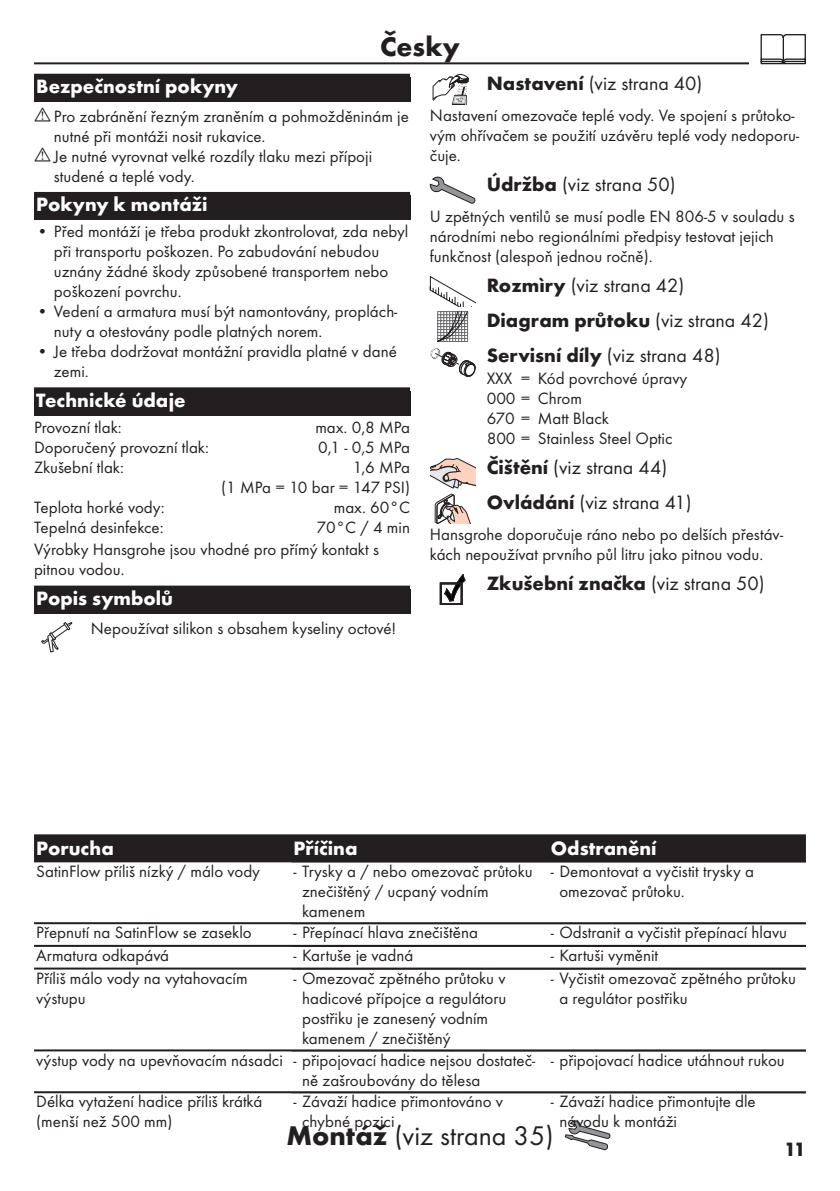
<style>
.page{position:relative;width:840px;height:1191px;background:#fff}
.page>*{position:absolute;margin:0;border:0;box-sizing:border-box;transform-origin:0 0}
.Montage_mit_Symbol_CS{font:28px "Futura TOT Boo";color:#231f20}
.Sprache_Rahmenwechsel_CS{font:700 28px "Futura TOT";color:#231f20}
.Ueberschrift_Grafik__folgeText_CS{font:20px "Futura TOT Boo";color:#231f20}
.Ueberschrift_Grafik_CS{font:700 20px "Futura TOT";color:#231f20}
.Ueberschrift_CS{font:700 20px "Futura TOT";color:#fff}
.Ueberschrift_Grafik_CS-2{font:20px "Futura TOT Boo";color:#231f20}
.Ueberschrift_o_Absatz_Grafik_CS{font:20px "Futura TOT Boo";color:#231f20}
.Tabelle_Kopf_CS{font:700 20px "Futura TOT";color:#fff}
.Ueberschrift___CS{font:700 20px "Futura TOT";color:#fff}
.Normaltext_nach_Grafik_CS{font:17px/20px "Futura TOT Boo";color:#231f20}
.Tabelle_Spalte_CS{font:17px/20px "Futura TOT Boo";color:#231f20}
.Techn__Daten_CS{font:17px/20px "Futura TOT Boo";color:#231f20;text-align:right}
.Farbe_CS{font:17px/20px "Futura TOT Boo";color:#231f20}
.Normaltext_CS{font:17px/20px "Futura TOT Boo";color:#231f20}
.Normaltext_Grafik_CS{font:17px "Futura TOT Boo";color:#231f20}
.s1{font-family:"Futura TOT";font-weight:700}
.s2{font-family:"Futura TOT Boo";font-weight:400}
</style>
<div class="page">
<hr style="left:34px;top:62px;width:771px;height:2px;background:#231f20">
<div style="left:748px;top:34px;width:68px;height:34px;background:#fff"></div>
<svg style="left:760px;top:34px;width:45px;height:30px"></svg>
<svg style="left:564px;top:1120px;width:46px;height:30px"></svg>
<div style="left:34px;top:74px;width:376px;height:28px;background:#231f20"></div>
<div style="left:34px;top:192px;width:376px;height:28px;background:#231f20"></div>
<div style="left:34px;top:387px;width:376px;height:28px;background:#231f20"></div>
<div style="left:34px;top:589px;width:376px;height:25px;background:#231f20"></div>
<div style="left:34px;top:585px;width:376px;height:28px;background:#231f20"></div>
<svg style="left:41px;top:622px;width:32px;height:30px"></svg>
<svg style="left:432px;top:74px;width:36px;height:31px"></svg>
<svg style="left:429px;top:176px;width:46px;height:28px"></svg>
<svg style="left:429px;top:276px;width:46px;height:101px"></svg>
<svg style="left:430px;top:458px;width:45px;height:30px"></svg>
<svg style="left:434px;top:494px;width:36px;height:30px"></svg>
<svg style="left:440px;top:574px;width:25px;height:31px"></svg>
<div style="left:34px;top:834px;width:771px;height:26px;background:#231f20"></div>
<hr style="left:34px;top:860px;width:771px;height:2px;background:#231f20">
<hr style="left:34px;top:922px;width:771px;height:2px;background:#231f20">
<hr style="left:34px;top:945px;width:771px;height:2px;background:#231f20">
<hr style="left:34px;top:967px;width:771px;height:2px;background:#231f20">
<hr style="left:34px;top:1049px;width:771px;height:2px;background:#231f20">
<hr style="left:34px;top:1091px;width:771px;height:2px;background:#231f20">
<p class="Sprache_Rahmenwechsel_CS" style="left:380px;top:29px;width:81px">Česky</p>
<p class="Ueberschrift___CS" style="left:36px;top:74px;width:203px">Bezpečnostní pokyny</p>
<p class="Normaltext_nach_Grafik_CS" style="left:54px;top:106px;width:356px">Pro zabránění řezným zraněním a pohmožděninám je nutné při montáži nosit rukavice.</p>
<p class="Normaltext_nach_Grafik_CS" style="left:54px;top:146px;width:319px">Je nutné vyrovnat velké rozdíly tlaku mezi přípoji studené a teplé vody.</p>
<p class="Ueberschrift_CS" style="left:36px;top:192px;width:173px">Pokyny k montáži</p>
<p class="Normaltext_nach_Grafik_CS" style="left:54px;top:221px;width:356px;text-indent:-17px">• Před montáží je třeba produkt zkontrolovat, zda nebyl při transportu poškozen. Po zabudování nebudou uznány žádné škody způsobené transportem nebo poškození povrchu.</p>
<p class="Normaltext_nach_Grafik_CS" style="left:54px;top:301px;width:345px;text-indent:-17px">• Vedení a armatura musí být namontovány, proplách&shy;nuty a otestovány podle platných norem.</p>
<p class="Normaltext_nach_Grafik_CS" style="left:54px;top:341px;width:344px;text-indent:-17px">• Je třeba dodržovat montážní pravidla platné v dané zemi.</p>
<p class="Ueberschrift_CS" style="left:36px;top:388px;width:151px">Technické údaje</p>
<p class="Techn__Daten_CS" style="left:34px;top:417px;width:89px">Provozní tlak:</p>
<p class="Techn__Daten_CS" style="left:315px;top:417px;width:96px">max. 0,8 MPa</p>
<p class="Techn__Daten_CS" style="left:34px;top:437px;width:176px">Doporučený provozní tlak:</p>
<p class="Techn__Daten_CS" style="left:318px;top:437px;width:93px">0,1 - 0,5 MPa</p>
<p class="Techn__Daten_CS" style="left:34px;top:457px;width:91px">Zkušební tlak:</p>
<p class="Techn__Daten_CS" style="left:221px;top:457px;width:190px">1,6 MPa<br>(1 MPa = 10 bar = 147 PSI)</p>
<p class="Techn__Daten_CS" style="left:34px;top:497px;width:132px">Teplota horké vody:</p>
<p class="Techn__Daten_CS" style="left:333px;top:497px;width:78px">max. 60°C</p>
<p class="Techn__Daten_CS" style="left:34px;top:517px;width:131px">Tepelná desinfekce:</p>
<p class="Techn__Daten_CS" style="left:316px;top:517px;width:95px">70°C / 4 min</p>
<p class="Normaltext_CS" style="left:34px;top:539px;width:346px">Výrobky Hansgrohe jsou vhodné pro přímý kontakt s pitnou vodou.</p>
<p class="Ueberschrift_CS" style="left:36px;top:586px;width:138px">Popis symbolů</p>
<p class="Normaltext_Grafik_CS" style="left:91px;top:618px;width:307px">Nepoužívat silikon s obsahem kyseliny octové!</p>
<p class="Ueberschrift_Grafik__folgeText_CS" style="left:486px;top:71px;width:217px"><span class="s1">Nastavení</span> (viz strana 40)</p>
<p class="Normaltext_nach_Grafik_CS" style="left:429px;top:105px;width:370px">Nastavení omezovače teplé vody. Ve spojení s průtoko&shy;vým ohřívačem se použití uzávěru teplé vody nedoporu&shy;čuje.</p>
<p class="Ueberschrift_Grafik__folgeText_CS" style="left:486px;top:172px;width:190px"><span class="s1">Údržba</span> (viz strana 50)</p>
<p class="Normaltext_nach_Grafik_CS" style="left:429px;top:206px;width:366px">U zpětných ventilů se musí podle EN 806-5 v souladu s národními nebo regionálními předpisy testovat jejich funkčnost (alespoň jednou ročně).</p>
<p class="Ueberschrift_Grafik_CS-2" style="left:486px;top:273px;width:199px"><span class="s1">Rozmìry</span> (viz strana 42)</p>
<p class="Ueberschrift_Grafik_CS" style="left:486px;top:308px;width:284px">Diagram průtoku <span class="s2">(viz strana 42)</span></p>
<p class="Ueberschrift_o_Absatz_Grafik_CS" style="left:486px;top:344px;width:235px"><span class="s1">Servisní díly</span> (viz strana 48)</p>
<p class="Farbe_CS" style="left:486px;top:368px;width:202px">XXX = Kód povrchové úpravy<br>000 = Chrom<br>670 = Matt Black<br>800 = Stainless Steel Optic</p>
<p class="Ueberschrift_Grafik_CS-2" style="left:486px;top:455px;width:182px"><span class="s1">Čištění</span> (viz strana 44)</p>
<p class="Ueberschrift_Grafik__folgeText_CS" style="left:486px;top:490px;width:206px"><span class="s1">Ovládání</span> (viz strana 41)</p>
<p class="Normaltext_nach_Grafik_CS" style="left:429px;top:524px;width:354px">Hansgrohe doporučuje ráno nebo po delších přestáv&shy;kách nepoužívat prvního půl litru jako pitnou vodu.</p>
<p class="Ueberschrift_Grafik_CS" style="left:486px;top:571px;width:279px">Zkušební značka <span class="s2">(viz strana 50)</span></p>
<p class="Tabelle_Kopf_CS" style="left:36px;top:835px;width:79px">Porucha</p>
<p class="Tabelle_Kopf_CS" style="left:293px;top:835px;width:65px">Příčina</p>
<p class="Tabelle_Kopf_CS" style="left:550px;top:835px;width:107px">Odstranění</p>
<p class="Tabelle_Spalte_CS" style="left:36px;top:860px;width:225px">SatinFlow příliš nízký / málo vody</p>
<p class="Normaltext_nach_Grafik_CS" style="left:302px;top:860px;width:232px;text-indent:-9px">- Trysky a / nebo omezovač průtoku znečištěný / ucpaný vodním kamenem</p>
<p class="Normaltext_nach_Grafik_CS" style="left:559px;top:860px;width:196px;text-indent:-9px">- Demontovat a vyčistit trysky a omezovač průtoku.</p>
<p class="Tabelle_Spalte_CS" style="left:36px;top:922px;width:217px">Přepnutí na SatinFlow se zaseklo</p>
<p class="Normaltext_nach_Grafik_CS" style="left:293px;top:922px;width:186px">- Přepínací hlava znečištěna</p>
<p class="Normaltext_nach_Grafik_CS" style="left:550px;top:922px;width:238px">- Odstranit a vyčistit přepínací hlavu</p>
<p class="Tabelle_Spalte_CS" style="left:36px;top:945px;width:134px">Armatura odkapává</p>
<p class="Normaltext_nach_Grafik_CS" style="left:293px;top:945px;width:121px">- Kartuše je vadná</p>
<p class="Normaltext_nach_Grafik_CS" style="left:550px;top:945px;width:109px">- Kartuši vyměnit</p>
<p class="Tabelle_Spalte_CS" style="left:36px;top:968px;width:213px">Příliš málo vody na vytahovacím výstupu</p>
<p class="Normaltext_nach_Grafik_CS" style="left:302px;top:968px;width:206px;text-indent:-9px">- Omezovač zpětného průtoku v hadicové přípojce a regulátoru postřiku je zanesený vodním kamenem / znečištěný</p>
<p class="Normaltext_nach_Grafik_CS" style="left:559px;top:968px;width:238px;text-indent:-9px">- Vyčistit omezovač zpětného průtoku a regulátor postřiku</p>
<p class="Tabelle_Spalte_CS" style="left:36px;top:1049px;width:248px">výstup vody na upevňovacím násadci</p>
<p class="Normaltext_nach_Grafik_CS" style="left:302px;top:1049px;width:234px;text-indent:-9px">- připojovací hadice nejsou dostateč&shy;ně zašroubovány do tělesa</p>
<p class="Normaltext_nach_Grafik_CS" style="left:550px;top:1049px;width:235px">- připojovací hadice utáhnout rukou</p>
<p class="Tabelle_Spalte_CS" style="left:36px;top:1091px;width:227px">Délka vytažení hadice příliš krátká (menší než 500 mm)</p>
<p class="Normaltext_nach_Grafik_CS" style="left:302px;top:1091px;width:202px;text-indent:-9px">- Závaží hadice přimontováno v chybné pozici</p>
<p class="Normaltext_nach_Grafik_CS" style="left:559px;top:1091px;width:198px;text-indent:-9px">- Závaží hadice přimontujte dle návodu k montáži</p>
<p class="Montage_mit_Symbol_CS" style="left:286px;top:1119px;width:268px"><span class="s1">Montáž</span> (viz strana 35)</p>
<p class="Ueberschrift_Grafik_CS" style="left:783px;top:1136px;width:23px">11</p>
</div>
